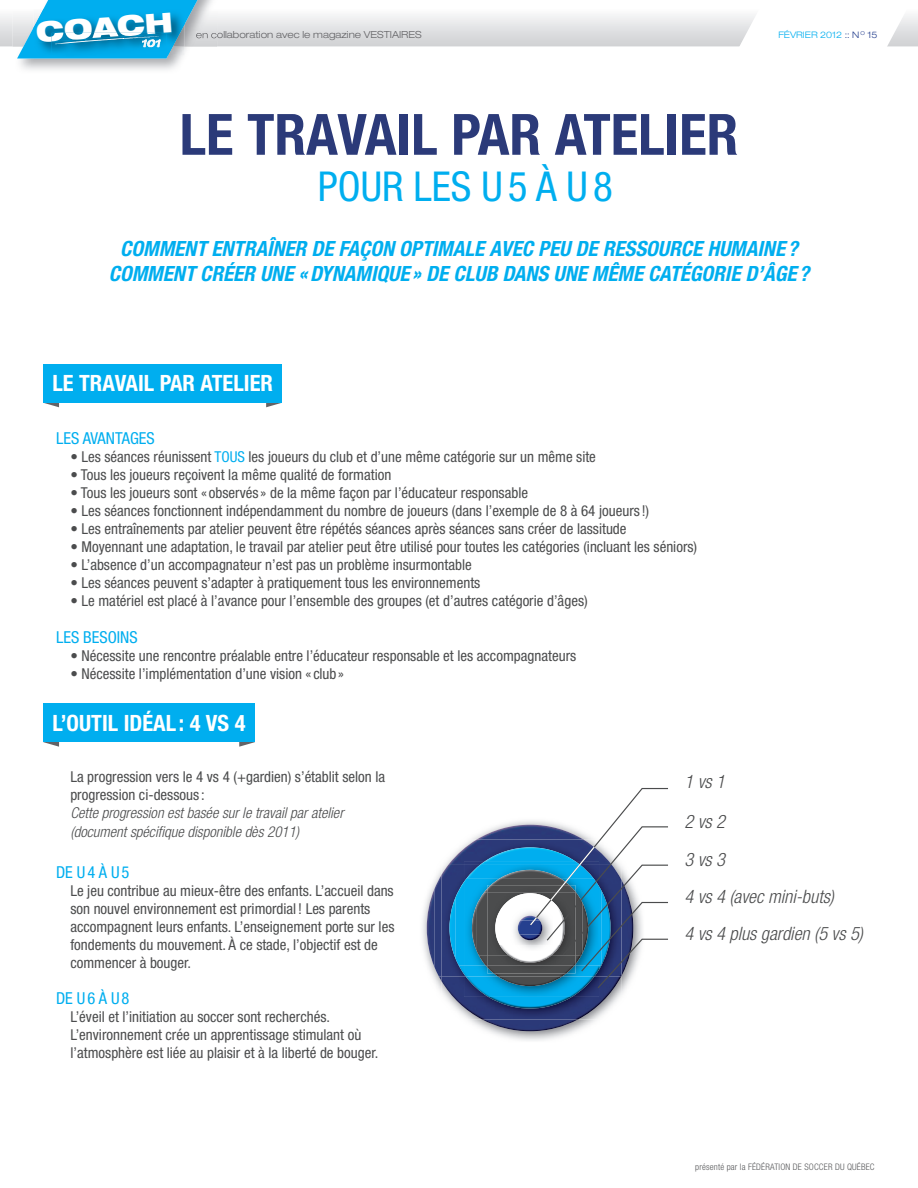
<style>
.page{position:relative;width:918px;height:1188px;background:#fff}
.page>*{position:absolute;margin:0;border:0;box-sizing:border-box;transform-origin:0 0}
.t1{font:700 condensed 57px "Helvetica Neue LT Std";color:#2b3a79}
.t2{font:condensed 41.25px "Helvetica Neue LT Std";color:#00aeef}
.t3{font:900 expanded 27.45px "Helvetica Neue LT Std";color:#fff}
.t4{font:700 condensed 22.5px "Helvetica Neue LT Std";color:#fff}
.t5{font:italic 700 condensed 21px/25.2px "Helvetica Neue LT Std";color:#00aeef;text-align:center}
.t6{font:italic 300 condensed 18.45px/37.2px "Helvetica Neue LT Std";color:#4b4c4d}
.t7{font:condensed 16.5px "Helvetica Neue LT Std";color:#00aeef}
.t8{font:condensed 15px/18px "Helvetica Neue LT Std";color:#4b4c4d}
.t9{font:italic 300 condensed 15px/19.5px "Helvetica Neue LT Std";color:#4b4c4d}
.t10{font:300 expanded 9.75px "Helvetica Neue LT Std";color:#636366}
.t11{font:300 condensed 9px "Helvetica Neue LT Std";letter-spacing:.02em;color:#57585a}
.t12{font:300 expanded 9px "Helvetica Neue LT Std";color:#00aeef}
.s1{color:#253f8e}
.s2{color:#00aeef}
</style>
<div class="page">
<svg style="left:0;top:0;width:918px;height:58px"></svg>
<svg style="left:44px;top:403px;width:15px;height:4px"></svg>
<svg style="left:266px;top:403px;width:15px;height:4px"></svg>
<div style="left:43px;top:364px;width:239px;height:39px;background:#00aeef"></div>
<svg style="left:43px;top:742px;width:16px;height:5px"></svg>
<svg style="left:239px;top:742px;width:16px;height:5px"></svg>
<div style="left:43px;top:704px;width:212px;height:38px;background:#00aeef"></div>
<img style="left:422px;top:821px;width:155px;height:220px">
<img style="left:427px;top:825px;width:102px;height:142px">
<img style="left:439px;top:976px;width:186px;height:55px">
<img style="left:434px;top:875px;width:8px;height:101px">
<img style="left:449px;top:839px;width:80px;height:25px">
<img style="left:442px;top:864px;width:180px;height:155px">
<img style="left:484px;top:847px;width:45px;height:15px">
<img style="left:449px;top:898px;width:6px;height:60px">
<img style="left:488px;top:997px;width:84px;height:12px">
<img style="left:455px;top:882px;width:9px;height:83px">
<img style="left:464px;top:862px;width:17px;height:2px">
<img style="left:464px;top:864px;width:3px;height:14px">
<img style="left:594px;top:990px;width:5px;height:7px">
<img style="left:464px;top:976px;width:2px;height:21px">
<img style="left:481px;top:862px;width:48px;height:2px">
<img style="left:467px;top:864px;width:62px;height:14px">
<img style="left:466px;top:976px;width:128px;height:21px">
<img style="left:464px;top:878px;width:21px;height:98px">
<img style="left:500px;top:870px;width:29px;height:8px">
<img style="left:472px;top:878px;width:57px;height:72px">
<img style="left:498px;top:976px;width:31px;height:10px">
<img style="left:485px;top:965px;width:44px;height:11px">
<img style="left:479px;top:955px;width:8px;height:10px">
<img style="left:476px;top:892px;width:11px;height:63px">
<img style="left:487px;top:885px;width:42px;height:88px">
<img style="left:495px;top:893px;width:34px;height:46px">
<img style="left:508px;top:955px;width:21px;height:8px">
<img style="left:500px;top:945px;width:29px;height:10px">
<img style="left:497px;top:906px;width:32px;height:39px">
<img style="left:510px;top:908px;width:19px;height:43px">
<img style="left:520px;top:916px;width:9px;height:4px">
<img style="left:520px;top:935px;width:9px;height:5px">
<img style="left:518px;top:920px;width:11px;height:15px">
<svg style="left:529px;top:788px;width:139px;height:202px"></svg>
<h3 class="t3" style="left:35px;top:14px;width:139px;rotate:-4deg">Co aCH</h3>
<p class="t10" style="left:196px;top:29px;width:227px">en collaboration avec le magazine vESTIAIrES</p>
<p class="t12" style="left:778px;top:30px;width:101px">févrIEr 2012 <span class="s1">:: N</span> <sup>O</sup> <span class="s1">15</span></p>
<h1 class="t1" style="left:180px;top:100px;width:560px">LE TRAVAIL PAR ATELIER</h1>
<h2 class="t2" style="left:318px;top:162px;width:297px">POUR LES U 5 À U 8</h2>
<h3 class="t5" style="left:109px;top:236px;width:702px">COMMENT ENTRAÎNER DE FAÇON OPTIMALE AVEC PEU DE RESSOURCE HUMAINE ?<br>COMMENT CRÉER UNE « DYNAMIQUE » DE CLUB DANS UNE MÊME CATÉGORIE D’ÂGE ?</h3>
<h3 class="t4" style="left:52px;top:370px;width:222px">LE TRAVAIL PAR ATELIER</h3>
<p class="t7" style="left:56px;top:429px;width:100px">LES AVANTAGES</p>
<p class="t8" style="left:70px;top:448px;width:527px">• Les séances réunissent <span class="s2">TOUS</span> les joueurs du club et d’une même catégorie sur un même site</p>
<p class="t8" style="left:70px;top:466px;width:323px">• Tous les joueurs reçoivent la même qualité de formation</p>
<p class="t8" style="left:70px;top:484px;width:459px">• Tous les joueurs sont « observés » de la même façon par l’éducateur responsable</p>
<p class="t8" style="left:70px;top:502px;width:580px">• Les séances fonctionnent indépendamment du nombre de joueurs (dans l’exemple de 8 à 64 joueurs !)</p>
<p class="t8" style="left:70px;top:520px;width:558px">• Les entraînements par atelier peuvent être répétés séances après séances sans créer de lassitude</p>
<p class="t8" style="left:70px;top:538px;width:628px">• Moyennant une adaptation, le travail par atelier peut être utilisé pour toutes les catégories (incluant les séniors)</p>
<p class="t8" style="left:70px;top:556px;width:403px">• L’absence d’un accompagnateur n’est pas un problème insurmontable</p>
<p class="t8" style="left:70px;top:574px;width:411px">• Les séances peuvent s’adapter à pratiquement tous les environnements</p>
<p class="t8" style="left:70px;top:592px;width:519px">• Le matériel est placé à l’avance pour l’ensemble des groupes (et d’autres catégorie d’âges)</p>
<p class="t7" style="left:56px;top:628px;width:83px">LES BESOINS</p>
<p class="t8" style="left:70px;top:647px;width:507px">• Nécessite une rencontre préalable entre l’éducateur responsable et les accompagnateurs</p>
<p class="t8" style="left:70px;top:665px;width:275px">• Nécessite l’implémentation d’une vision « club »</p>
<h3 class="t4" style="left:52px;top:709px;width:195px">L’OUTIL IDÉAL : 4 VS 4</h3>
<p class="t8" style="left:70px;top:767px;width:316px">La progression vers le 4 vs 4 (+gardien) s’établit selon la progression ci-dessous :</p>
<p class="t9" style="left:70px;top:803px;width:275px">Cette progression est basée sur le travail par atelier (document spéci que disponible dès 2011)</p>
<p class="t7" style="left:56px;top:862px;width:75px">DE U 4 À U 5</p>
<p class="t8" style="left:70px;top:881px;width:326px">Le jeu contribue au mieux-être des enfants. L’accueil dans son nouvel environnement est primordial ! Les parents accompagnent leurs enfants. L’enseignement porte sur les fondements du mouvement. À ce stade, l’objectif est de commencer à bouger.</p>
<p class="t7" style="left:56px;top:989px;width:75px">DE U 6 À U 8</p>
<p class="t8" style="left:70px;top:1008px;width:309px">L’éveil et l’initiation au soccer sont recherchés.<br>L’environnement crée un apprentissage stimulant où l’atmosphère est liée au plaisir et à la liberté de bouger.</p>
<p class="t6" style="left:684px;top:762px;width:42px;line-height:40.3px">1 vs 1<br>2 vs 2</p>
<p class="t6" style="left:684px;top:841px;width:180px">3 vs 3<br>4 vs 4 (avec mini-buts)<br>4 vs 4 plus gardien (5 vs 5)</p>
<p class="t11" style="left:695px;top:1161px;width:181px">présenté par la FÉDÉRATION DE SOCCER DU QUÉBEC</p>
</div>
